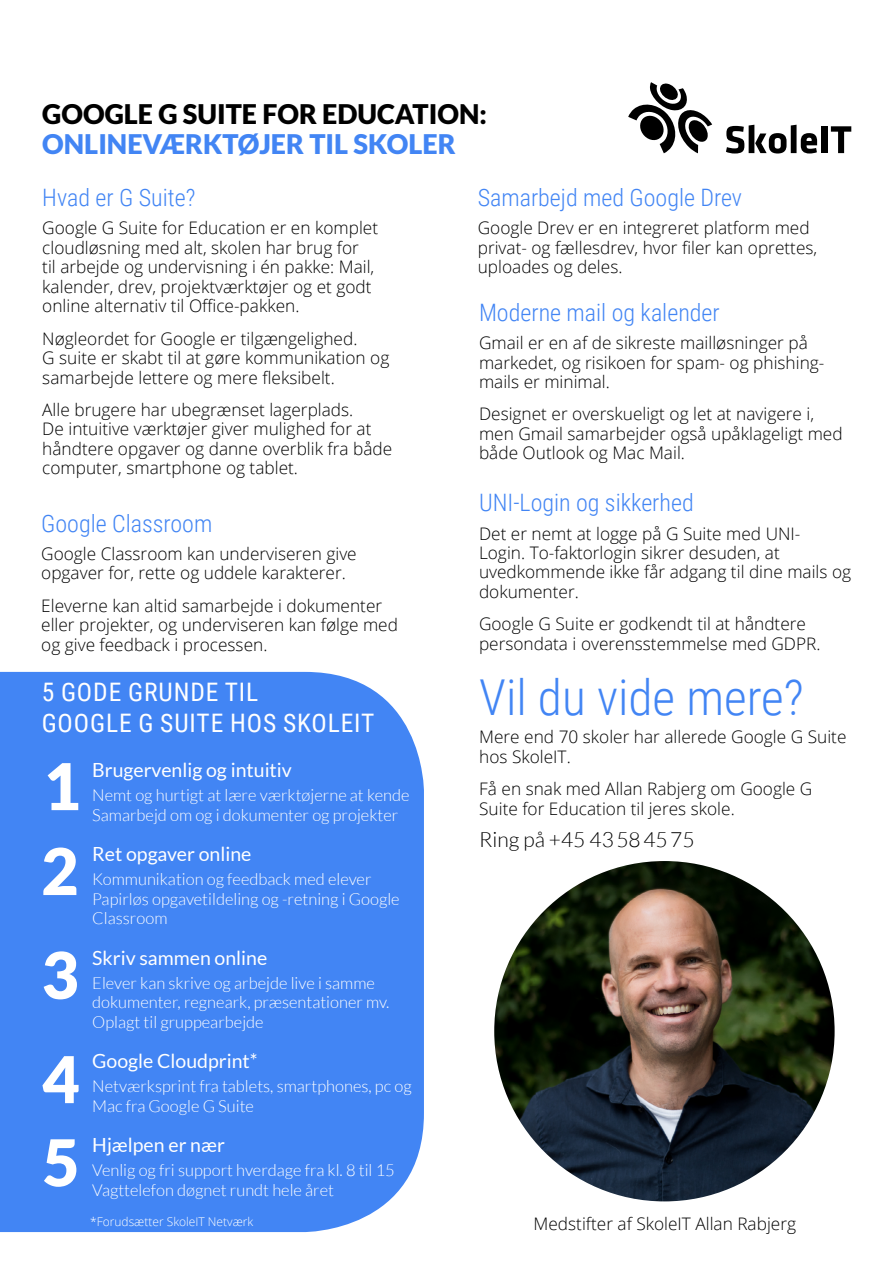
<style>
.page{position:relative;width:893px;height:1263px;background:#fff}
.page>*{position:absolute;margin:0;border:0;box-sizing:border-box;transform-origin:0 0}
.t1{font:900 64.5px/84.9px "Lato";color:#fff}
.t2{font:300 49.5px "Roboto Condensed";color:#4285f4}
.t3{font:900 27px "Lato";color:#000}
.t4{font:900 27px "Lato";color:#4285f4}
.t5{font:25.5px/31.5px "Roboto Condensed";letter-spacing:.035em;color:#fff}
.t6{font:300 24px "Roboto Condensed";color:#4285f4}
.t7{font:300 21px "Lato";color:#000}
.t8{font:19.5px "Lato";color:#fff}
.t9{font:300 17.25px/19.5px "Open Sans";color:#000}
.t10{font:300 16.5px/19.5px "Lato";color:#fff}
.t11{font:300 12px "Open Sans";color:#fff}
</style>
<div class="page">
<div style="left:0;top:672px;width:424px;height:560px;background:#4285f4"></div>
<img style="left:494px;top:861px;width:341px;height:340px;border-radius:170px">
<svg style="left:726px;top:125px;width:91px;height:28px"></svg>
<div style="left:821px;top:126px;width:7px;height:27px;background:#000"></div>
<svg style="left:831px;top:126px;width:20px;height:27px"></svg>
<svg style="left:628px;top:82px;width:84px;height:71px"></svg>
<h3 class="t3" style="left:42px;top:99px;width:446px">GOOGLE G SUITE FOR EDUCATION:</h3>
<h3 class="t4" style="left:42px;top:129px;width:415px">ONLINEVÆRKTØJER TIL SKOLER</h3>
<h3 class="t6" style="left:42px;top:181px;width:155px">Hvad er G Suite?</h3>
<p class="t9" style="left:42px;top:218px;width:337px">Google G Suite for Education er en komplet cloudløsning med alt, skolen har brug for<br>til arbejde og undervisning i én pakke: Mail, kalender, drev, projektværktøjer og et godt online alternativ til Office-pakken.</p>
<p class="t9" style="left:42px;top:328px;width:349px">Nøgleordet for Google er tilgængelighed.<br>G suite er skabt til at gøre kommunikation og samarbejde lettere og mere fleksibelt.</p>
<p class="t9" style="left:42px;top:399px;width:351px">Alle brugere har ubegrænset lagerplads.<br>De intuitive værktøjer giver mulighed for at håndtere opgaver og danne overblik fra både computer, smartphone og tablet.</p>
<h3 class="t6" style="left:41px;top:506px;width:173px">Google Classroom</h3>
<p class="t9" style="left:41px;top:543px;width:317px">Google Classroom kan underviseren give opgaver for, rette og uddele karakterer.</p>
<p class="t9" style="left:41px;top:595px;width:358px">Eleverne kan altid samarbejde i dokumenter eller projekter, og underviseren kan følge med og give feedback i processen.</p>
<h3 class="t5" style="left:42px;top:675px;width:334px">5 GODE GRUNDE TIL<br>GOOGLE G SUITE HOS SKOLEIT</h3>
<p class="t8" style="left:92px;top:759px;width:201px">Brugervenlig og intuitiv</p>
<p class="t10" style="left:92px;top:785px;width:319px">Nemt og hurtigt at lære værktøjerne at kende<br>Samarbejd om og i dokumenter og projekter</p>
<p class="t8" style="left:92px;top:843px;width:161px">Ret opgaver online</p>
<p class="t10" style="left:92px;top:869px;width:309px">Kommunikation og feedback med elever<br>Papirløs opgavetildeling og -retning i Google<br>Classroom</p>
<p class="t8" style="left:92px;top:947px;width:177px">Skriv sammen online</p>
<p class="t10" style="left:92px;top:973px;width:299px">Elever kan skrive og arbejde live i samme dokumenter, regneark, præsentationer mv.<br>Oplagt til gruppearbejde</p>
<p class="t8" style="left:92px;top:1050px;width:167px">Google Cloudprint*</p>
<p class="t10" style="left:92px;top:1076px;width:321px">Netværksprint fra tablets, smartphones, pc og<br>Mac fra Google G Suite</p>
<p class="t8" style="left:92px;top:1134px;width:134px">Hjælpen er nær</p>
<p class="t10" style="left:92px;top:1160px;width:304px">Venlig og fri support hverdage fra kl. 8 til 15<br>Vagttelefon døgnet rundt hele året</p>
<h1 class="t1" style="left:41px;top:743px;width:41px">1<br>2</h1>
<h1 class="t1" style="left:41px;top:922px;width:40px;line-height:104.2px">3<br>4</h1>
<h1 class="t1" style="left:42px;top:1119px;width:39px">5</h1>
<p class="t11" style="left:90px;top:1214px;width:165px">*Forudsætter SkoleIT Netværk</p>
<h3 class="t6" style="left:478px;top:181px;width:266px">Samarbejd med Google Drev</h3>
<p class="t9" style="left:478px;top:218px;width:341px">Google Drev er en integreret platform med privat- og fællesdrev, hvor filer kan oprettes, uploades og deles.</p>
<h3 class="t6" style="left:479px;top:296px;width:242px">Moderne mail og kalender</h3>
<p class="t9" style="left:479px;top:333px;width:347px">Gmail er en af de sikreste mailløsninger på markedet, og risikoen for spam- og phishing&shy;mails er minimal.</p>
<p class="t9" style="left:479px;top:404px;width:365px">Designet er overskueligt og let at navigere i, men Gmail samarbejder også upåklageligt med både Outlook og Mac Mail.</p>
<h3 class="t6" style="left:479px;top:486px;width:216px">UNI-Login og sikkerhed</h3>
<p class="t9" style="left:479px;top:523px;width:374px">Det er nemt at logge på G Suite med UNI-<br>Login. To-faktorlogin sikrer desuden, at uvedkommende ikke får adgang til dine mails og dokumenter.</p>
<p class="t9" style="left:479px;top:614px;width:343px">Google G Suite er godkendt til at håndtere persondata i overensstemmelse med GDPR.</p>
<h2 class="t2" style="left:479px;top:663px;width:326px">Vil du vide mere?</h2>
<p class="t9" style="left:479px;top:727px;width:369px">Mere end 70 skoler har allerede Google G Suite hos SkoleIT.</p>
<p class="t9" style="left:479px;top:779px;width:335px">Få en snak med Allan Rabjerg om Google G<br>Suite for Education til jeres skole.</p>
<p class="t7" style="left:479px;top:828px;width:217px">Ring på +45 43 58 45 75</p>
<p class="t9" style="left:534px;top:1214px;width:264px">Medstifter af SkoleIT Allan Rabjerg</p>
</div>
